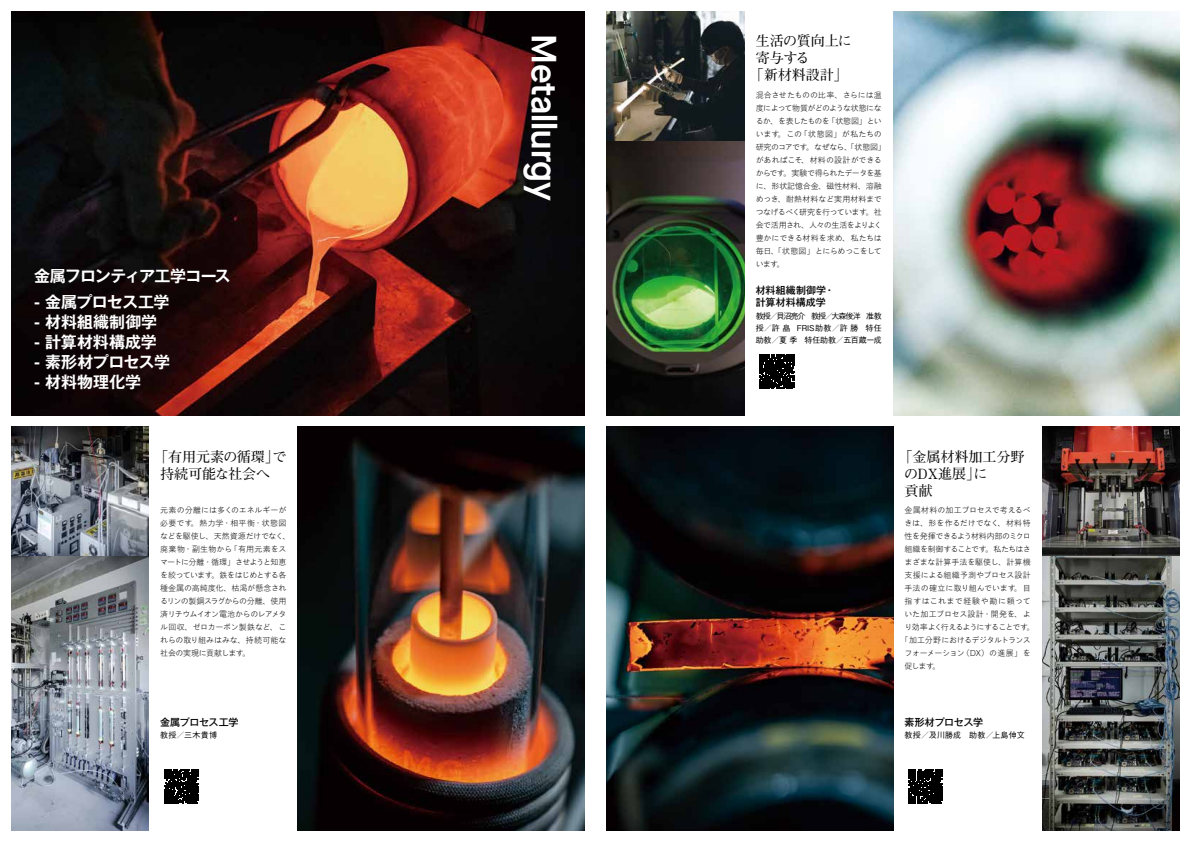
<style>
.page{position:relative;width:1191px;height:842px;background:#fff}
.page>*{position:absolute;margin:0;border:0;box-sizing:border-box;transform-origin:0 0}
.t1{font:600 35px "Maison Neue";color:#fff}
.t2{font:700 16px "Gothic MB101 Pro De";letter-spacing:-.015em;color:#fff}
.t3{font:700 16px "Gothic MB101 Pro De";letter-spacing:-.04em;color:#fff}
.t4{font:700 16px "Gothic MB101 Pro De";letter-spacing:-.055em;color:#fff}
.t5{font:700 14px/17px "Futo Min A101 Pro";color:#000}
.t6{font:700 14px "Futo Min A101 Pro";letter-spacing:-.02em;color:#000}
.t7{font:500 10px "Gothic MB101 Pro";letter-spacing:-.035em;color:#000}
.t8{font:500 10px/12px "Gothic MB101 Pro";letter-spacing:-.005em;color:#000}
.t9{font:300 8px/13px "Ro Gothic Std";letter-spacing:-.04em;color:#000}
.t10{font:500 8px/12px "Gothic BBB Pro";letter-spacing:-.015em;color:#000;text-align:justify}
.t11{font:300 8px "Ro Gothic Std";letter-spacing:-.02em;color:#000}
.t12{font:300 8px "Ro Gothic Std";letter-spacing:-.01em;color:#000}
.t13{font:300 8px "Ro Gothic Std";letter-spacing:-.11em;color:#000}
.t14{font:300 8px "Ro Gothic Std";letter-spacing:-.06em;color:#000}
.t15{font:300 8px "Ro Gothic Std";letter-spacing:-.075em;color:#000}
.t16{font:300 8px "Ro Gothic Std";letter-spacing:-.015em;color:#000}
.t17{font:300 8px "Ro Gothic Std";color:#000}
.t18{font:300 8px "Ro Gothic Std";letter-spacing:.055em;color:#000}
.t19{font:500 8px "Gothic BBB Pro";letter-spacing:.015em;color:#000}
</style>
<div class="page">
<img style="left:298px;top:427px;width:286px;height:404px">
<img style="left:11px;top:427px;width:138px;height:404px">
<svg style="left:164px;top:770px;width:35px;height:34px"></svg>
<img style="left:11px;top:11px;width:573px;height:404px">
<img style="left:893px;top:11px;width:286px;height:404px">
<img style="left:607px;top:11px;width:137px;height:404px">
<svg style="left:760px;top:354px;width:34px;height:34px"></svg>
<img style="left:607px;top:427px;width:286px;height:404px">
<img style="left:1042px;top:427px;width:137px;height:404px">
<svg style="left:908px;top:770px;width:35px;height:34px"></svg>
<h2 class="t4" style="left:34px;top:263px;width:198px">金属フロンティア工学コース</h2>
<h2 class="t3" style="left:34px;top:289px;width:137px">- 金属プロセス工学</h2>
<h2 class="t2" style="left:34px;top:309px;width:125px">- 材料組織制御学</h2>
<h2 class="t2" style="left:34px;top:329px;width:124px">- 計算材料構成学</h2>
<h2 class="t3" style="left:34px;top:349px;width:137px">- 素形材プロセス学</h2>
<h2 class="t2" style="left:34px;top:369px;width:109px">- 材料物理化学</h2>
<h3 class="t5" style="left:160px;top:446px;width:128px;text-indent:-6px">「有用元素の循環」で持続可能な社会へ</h3>
<p class="t9" style="left:160px;top:503px;width:132px">元素の分離には多くのエネルギーが必要です。熱力学・相平衡・状態図などを駆使し、天然資源だけでなく、廃棄物・副生物から「有用元素をスマートに分離・循環」させようと知恵を絞っています。鉄をはじめとする各種金属の高純度化、枯渇が懸念されるリンの製鋼スラグからの分離、使用済リチウムイオン電池からのレアメタル回収、ゼロカーボン製鉄など、これらの取り組みはみな、持続可能な社会の実現に貢献します。</p>
<p class="t7" style="left:160px;top:714px;width:80px">金属プロセス工学</p>
<p class="t10" style="left:160px;top:728px;width:58px">教授／三木貴博</p>
<h1 class="t1" style="left:567px;top:34px;width:168px;rotate:90deg">Metallurgy</h1>
<h3 class="t6" style="left:755px;top:30px;width:98px">生活の質向上に</h3>
<h3 class="t5" style="left:755px;top:48px;width:55px">寄与する</h3>
<h3 class="t5" style="left:749px;top:65px;width:100px">「新材料設計」</h3>
<p class="t9" style="left:755px;top:88px;width:132px">混合させたものの比率、さらには温度によって物質がどのような状態になるか、を表したものを「状態図」といいます。この「状態図」が私たちの研究のコアです。なぜなら、「状態図」があればこそ、材料の設計ができるからです。実験で得られたデータを基に、形状記憶合金、磁性材料、溶融めっき、耐熱材料など実用材料までつなげるべく研究を行っています。社会で活用され、人々の生活をよりよく豊かにできる材料を求め、私たちは毎日、「状態図」とにらめっこをしています。</p>
<p class="t8" style="left:755px;top:283px;width:80px">材料組織制御学・計算材料構成学</p>
<p class="t10" style="left:755px;top:309px;width:128px">教授／貝沼亮介　教授／大森俊洋　准教授／許 皛　FRIS助教／許 勝　特任助教／夏 季　特任助教／五百蔵一成</p>
<h3 class="t5" style="left:904px;top:446px;width:122px;text-indent:-6px">「金属材料加工分野のDX進展」に<br>貢献</h3>
<p class="t11" style="left:904px;top:504px;width:128px">金属材料の加工プロセスで考えるべ</p>
<p class="t16" style="left:904px;top:517px;width:128px">きは、形を作るだけでなく、材料特</p>
<p class="t14" style="left:904px;top:530px;width:128px">性を発揮できるよう材料内部のミクロ</p>
<p class="t15" style="left:904px;top:543px;width:128px">組織を制御することです。私たちはさ</p>
<p class="t12" style="left:904px;top:556px;width:128px">まざまな計算手法を駆使し、計算機</p>
<p class="t11" style="left:904px;top:569px;width:128px">支援による組織予測やプロセス設計</p>
<p class="t17" style="left:904px;top:582px;width:128px">手法の確立に取り組んでいます。目</p>
<p class="t18" style="left:904px;top:595px;width:128px">指すはこれまで経験や勘に頼って</p>
<p class="t12" style="left:904px;top:608px;width:128px">いた加工プロセス設計・開発を、よ</p>
<p class="t13" style="left:904px;top:621px;width:132px">り効率よく行えるようにすることです。</p>
<p class="t9" style="left:900px;top:633px;width:132px">「加工分野におけるデジタルトランス</p>
<p class="t9" style="left:904px;top:646px;width:128px">フォーメーション（DX）の進展」を</p>
<p class="t9" style="left:904px;top:659px;width:37px">促します。</p>
<p class="t7" style="left:904px;top:714px;width:80px">素形材プロセス学</p>
<p class="t19" style="left:904px;top:729px;width:122px">教授／及川勝成　助教／上島伸文</p>
</div>
